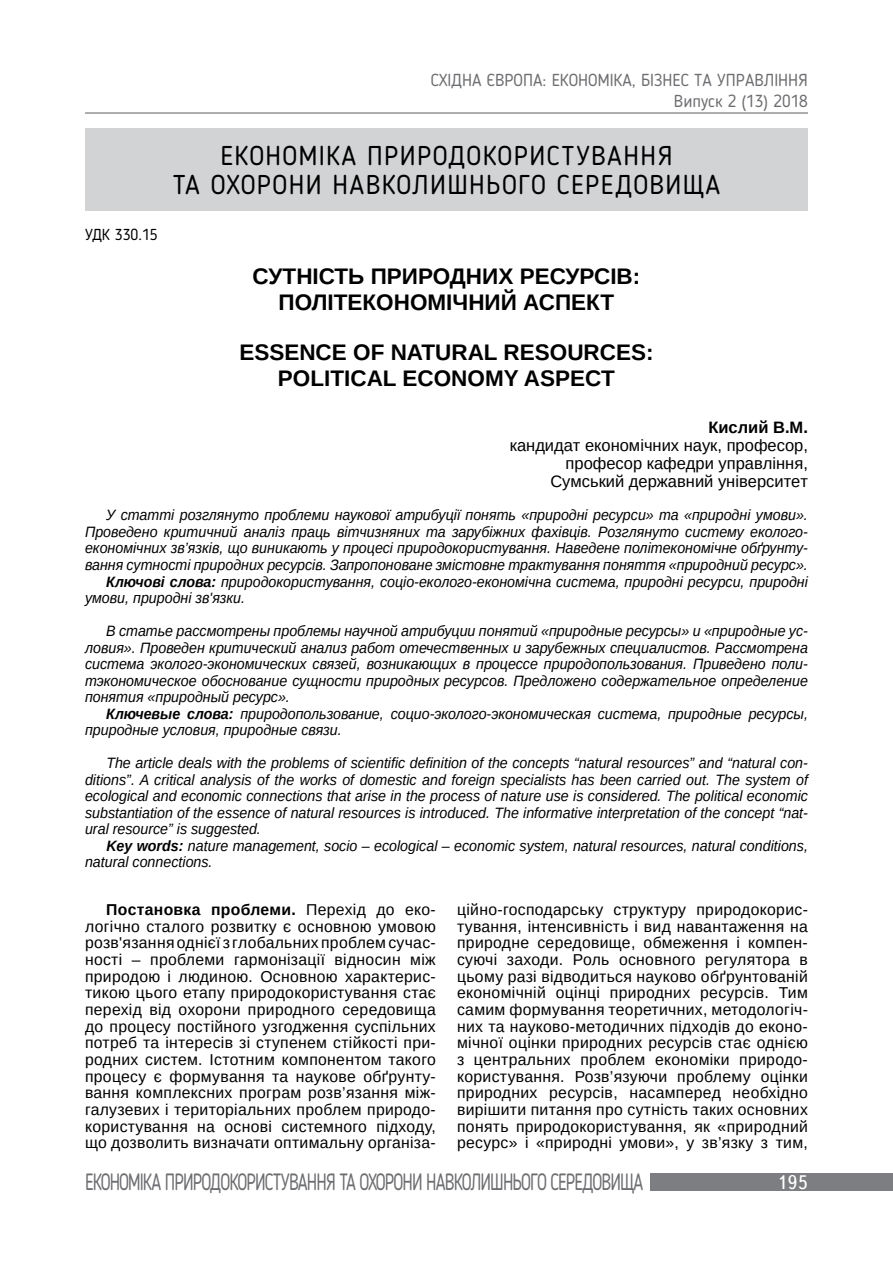
<style>
.page{position:relative;width:893px;height:1263px;background:#fff}
.page>*{position:absolute;margin:0;border:0;box-sizing:border-box;transform-origin:0 0}
.t1{font:27px/28.5px "Blogger Sans";letter-spacing:.05em;color:#000;text-align:center}
.t2{font:23.4px "Blogger Sans";letter-spacing:-.05em;color:#6d6e71;scale:.77 1}
.t3{font:700 22.5px/25.5px "Arimo";color:#000;text-align:center}
.t4{font:19.5px "Ukrainian Text";color:#fff}
.t5{font:17.25px/20.7px "Blogger Sans";color:#6d6e71;text-align:right}
.t6{font:16.5px/18px "Arimo";color:#000;text-align:right}
.t7{font:700 16.5px "Arimo";color:#000}
.t8{font:15.75px/16.6px "Arimo";letter-spacing:.02em;color:#000;text-align:justify}
.t9{font:15.75px "Blogger Sans";color:#000}
.t10{font:italic 15px/16.5px "Arimo";color:#000;text-align:justify;scale:.95 1}
.s1{font-weight:700}
</style>
<div class="page">
<hr style="left:85px;top:112px;width:723px;height:2px;background:#6d6e71">
<div style="left:651px;top:1173px;width:242px;height:18px;background:#7d7e81"></div>
<div style="left:85px;top:128px;width:723px;height:82px;background:#d1d3d4"></div>
<p class="t5" style="left:431px;top:69px;width:379px">СХІДНА ЄВРОПА: ЕКОНОМІКА, БІЗНЕС ТА УПРАВЛІННЯ<br>Випуск 2 (13) 2018</p>
<p class="t9" style="left:85px;top:225px;width:74px">УДК 330.15</p>
<h1 class="t1" style="left:173px;top:141px;width:549px">ЕКОНОМІКА ПРИРОДОКОРИСТУВАННЯ<br>ТА ОХОРОНИ НАВКОЛИШНЬОГО СЕРЕДОВИЩА</h1>
<h3 class="t3" style="left:253px;top:264px;width:389px">СУТНІСТЬ ПРИРОДНИХ РЕСУРСІВ:<br>ПОЛІТЕКОНОМІЧНИЙ АСПЕКТ</h3>
<h3 class="t3" style="left:239px;top:340px;width:416px">ESSENCE OF NATURAL RESOURCES:<br>POLITICAL ECONOMY ASPECT</h3>
<p class="t7" style="left:708px;top:416px;width:101px">Кислий В.М.</p>
<p class="t6" style="left:510px;top:437px;width:300px">кандидат економічних наук, професор, професор кафедри управління,<br>Сумський державний університет</p>
<p class="t10" style="left:106px;top:507px;width:740px">У статті розглянуто проблеми наукової атрибуції понять «природні ресурси» та «природні умови».</p>
<p class="t10" style="left:85px;top:523px;width:762px">Проведено критичний аналіз праць вітчизняних та зарубіжних фахівців. Розглянуто систему еколого-</p>
<p class="t10" style="left:85px;top:540px;width:762px">економічних зв’язків, що виникають у процесі природокористування. Наведене політекономічне обґрунту-</p>
<p class="t10" style="left:85px;top:556px;width:762px">вання сутності природних ресурсів. Запропоноване змістовне трактування поняття «природний ресурс».</p>
<p class="t10" style="left:106px;top:573px;width:740px"><span class="s1">Ключові слова:</span> природокористування, соціо-еколого-економічна система, природні ресурси, природні</p>
<p class="t10" style="left:85px;top:589px;width:170px">умови, природні зв'язки.</p>
<p class="t10" style="left:85px;top:622px;width:762px;text-indent:21px">В статье рассмотрены проблемы научной атрибуции понятий «природные ресурсы» и «природные ус&shy;ловия». Проведен критический анализ работ отечественных и зарубежных специалистов. Рассмотрена система эколого-экономических связей, возникающих в процессе природопользования. Приведено поли&shy;тэкономическое обоснование сущности природных ресурсов. Предложено содержательное определение понятия «природный ресурс».</p>
<p class="t10" style="left:85px;top:705px;width:762px;text-indent:21px"><span class="s1">Ключевые слова:</span> природопользование, социо-эколого-экономическая система, природные ресурсы, природные условия, природные связи.</p>
<p class="t10" style="left:85px;top:754px;width:762px;text-indent:21px">The article deals with the problems of scientific definition of the concepts “natural resources” and “natural con&shy;ditions”. A critical analysis of the works of domestic and foreign specialists has been carried out. The system of ecological and economic connections that arise in the process of nature use is considered. The political economic substantiation of the essence of natural resources is introduced. The informative interpretation of the concept “nat&shy;ural resource” is suggested.</p>
<p class="t10" style="left:85px;top:837px;width:762px;text-indent:21px"><span class="s1">Key words:</span> nature management, socio – ecological – economic system, natural resources, natural conditions, natural connections.</p>
<p class="t8" style="left:85px;top:901px;width:352px;text-indent:21px"><span class="s1">Постановка проблеми.</span> Перехід до еко&shy;логічно сталого розвитку є основною умовою розв'язання однієї з глобальних проблем сучас&shy;ності – проблеми гармонізації відносин між природою і людиною. Основною характерис&shy;тикою цього етапу природокористування стає перехід від охорони природного середовища до процесу постійного узгодження суспільних потреб та інтересів зі ступенем стійкості при&shy;родних систем. Істотним компонентом такого процесу є формування та наукове обґрунту&shy;вання комплексних програм розв’язання між&shy;галузевих і територіальних проблем природо&shy;користування на основі системного підходу, що дозволить визначати оптимальну організа-</p>
<p class="t8" style="left:457px;top:901px;width:352px">ційно-господарську структуру природокорис&shy;тування, інтенсивність і вид навантаження на природне середовище, обмеження і компен&shy;суючі заходи. Роль основного регулятора в цьому разі відводиться науково обґрунтованій економічній оцінці природних ресурсів. Тим самим формування теоретичних, методологіч&shy;них та науково-методичних підходів до еконо&shy;мічної оцінки природних ресурсів стає однією з центральних проблем економіки природо&shy;користування. Розв’язуючи проблему оцінки природних ресурсів, насамперед необхідно вирішити питання про сутність таких основних понять природокористування, як «природний ресурс» і «природні умови», у зв’язку з тим,</p>
<h2 class="t2" style="left:85px;top:1168px;width:726px">ЕКОНОМІКА ПРИРОДОКОРИСТУВАННЯ ТА ОХОРОНИ НАВКОЛИШНЬОГО СЕРЕДОВИЩА</h2>
<h3 class="t4" style="left:777px;top:1172px;width:32px">195</h3>
</div>
